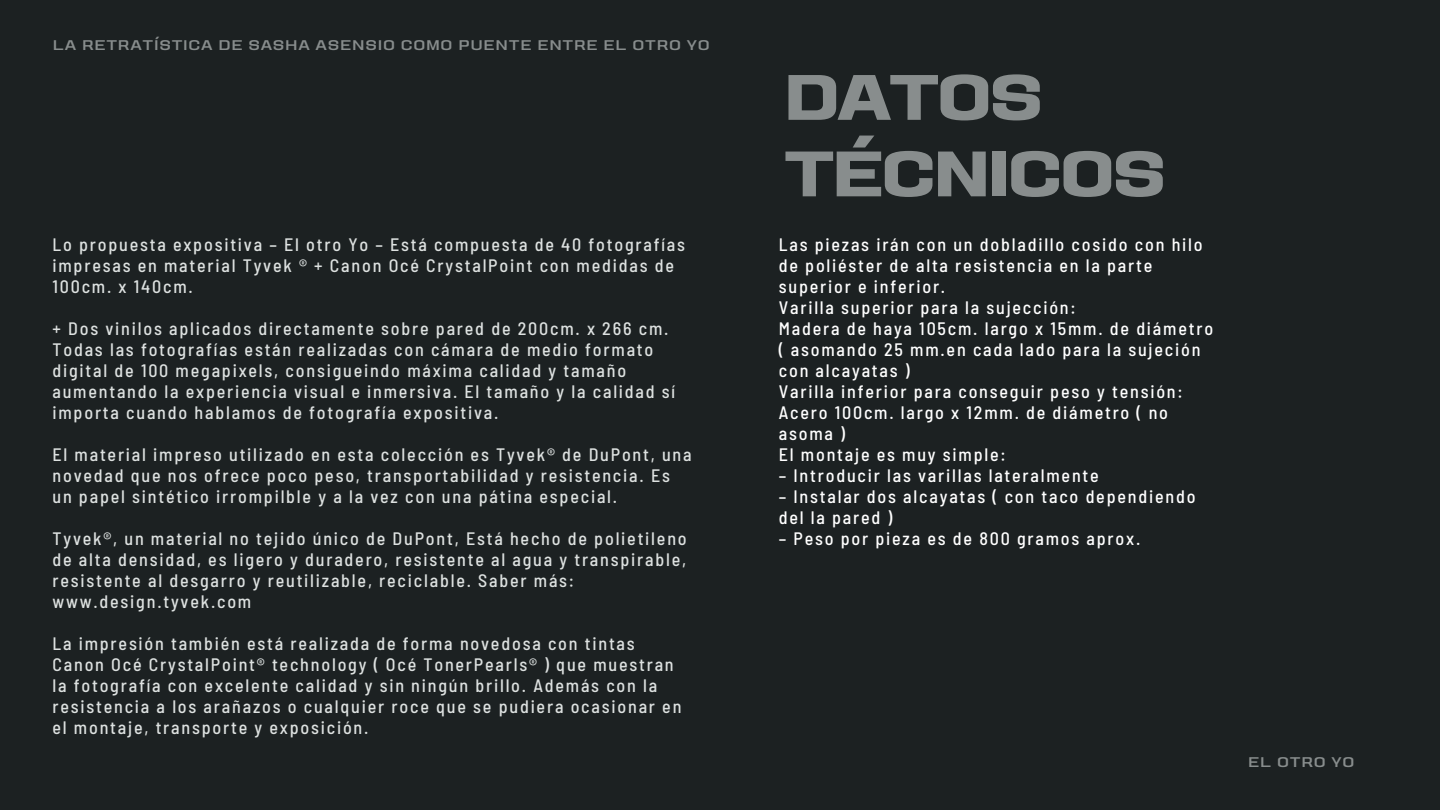
<style>
.page{position:relative;width:1440px;height:810px;background:#1c2122}
.page>*{position:absolute;margin:0;border:0;box-sizing:border-box;transform-origin:0 0}
.t1{font:700 expanded 64px/76.5px "Karnchang";letter-spacing:-.01em;color:#888d8d}
.t2{font:500 semi-condensed 18px/21px "Barlow";letter-spacing:.1em;color:#dde1e0}
.t3{font:500 semi-condensed 18px/21px "Barlow";letter-spacing:.1em;color:#fff}
.t4{font:500 expanded 14px "Karnchang";letter-spacing:.1em;color:#888d8d}
</style>
<div class="page">
<p class="t4" style="left:53px;top:39px;width:658px">LA RETRATÍSTICA DE SASHA ASENSIO COMO PUENTE ENTRE EL OTRO YO</p>
<p class="t2" style="left:52px;top:234px;width:634px">Lo propuesta expositiva – El otro Yo – Está compuesta de 40 fotografías impresas en material Tyvek ® + Canon Océ CrystalPoint con medidas de<br>100cm. x 140cm.</p>
<p class="t2" style="left:52px;top:318px;width:624px">+ Dos vinilos aplicados directamente sobre pared de 200cm. x 266 cm.<br>Todas las fotografías están realizadas con cámara de medio formato digital de 100 megapixels, consigueindo máxima calidad y tamaño aumentando la experiencia visual e inmersiva. El tamaño y la calidad sí importa cuando hablamos de fotografía expositiva.</p>
<p class="t2" style="left:52px;top:444px;width:641px">El material impreso utilizado en esta colección es Tyvek® de DuPont, una novedad que nos ofrece poco peso, transportabilidad y resistencia. Es un papel sintético irrompilble y a la vez con una pátina especial.</p>
<p class="t2" style="left:52px;top:528px;width:636px">Tyvek®, un material no tejido único de DuPont, Está hecho de polietileno de alta densidad, es ligero y duradero, resistente al agua y transpirable, resistente al desgarro y reutilizable, reciclable. Saber más: www.design.tyvek.com</p>
<p class="t2" style="left:52px;top:633px;width:630px">La impresión también está realizada de forma novedosa con tintas Canon Océ CrystalPoint® technology ( Océ TonerPearls® ) que muestran la fotografía con excelente calidad y sin ningún brillo. Además con la resistencia a los arañazos o cualquier roce que se pudiera ocasionar en el montaje, transporte y exposición.</p>
<h1 class="t1" style="left:785px;top:62px;width:382px">DATOS<br>TÉCNICOS</h1>
<p class="t3" style="left:779px;top:234px;width:436px">Las piezas irán con un dobladillo cosido con hilo de poliéster de alta resistencia en la parte superior e inferior.<br>Varilla superior para la sujección:<br>Madera de haya 105cm. largo x 15mm. de diámetro ( asomando 25 mm.en cada lado para la sujeción con alcayatas )<br>Varilla inferior para conseguir peso y tensión:<br>Acero 100cm. largo x 12mm. de diámetro ( no asoma )<br>El montaje es muy simple:</p>
<p class="t3" style="left:779px;top:465px;width:322px">– Introducir las varillas lateralmente</p>
<p class="t3" style="left:779px;top:486px;width:418px">– Instalar dos alcayatas ( con taco dependiendo del la pared )</p>
<p class="t3" style="left:779px;top:528px;width:363px">– Peso por pieza es de 800 gramos aprox.</p>
<p class="t4" style="left:1249px;top:755px;width:107px">EL OTRO YO</p>
</div>
